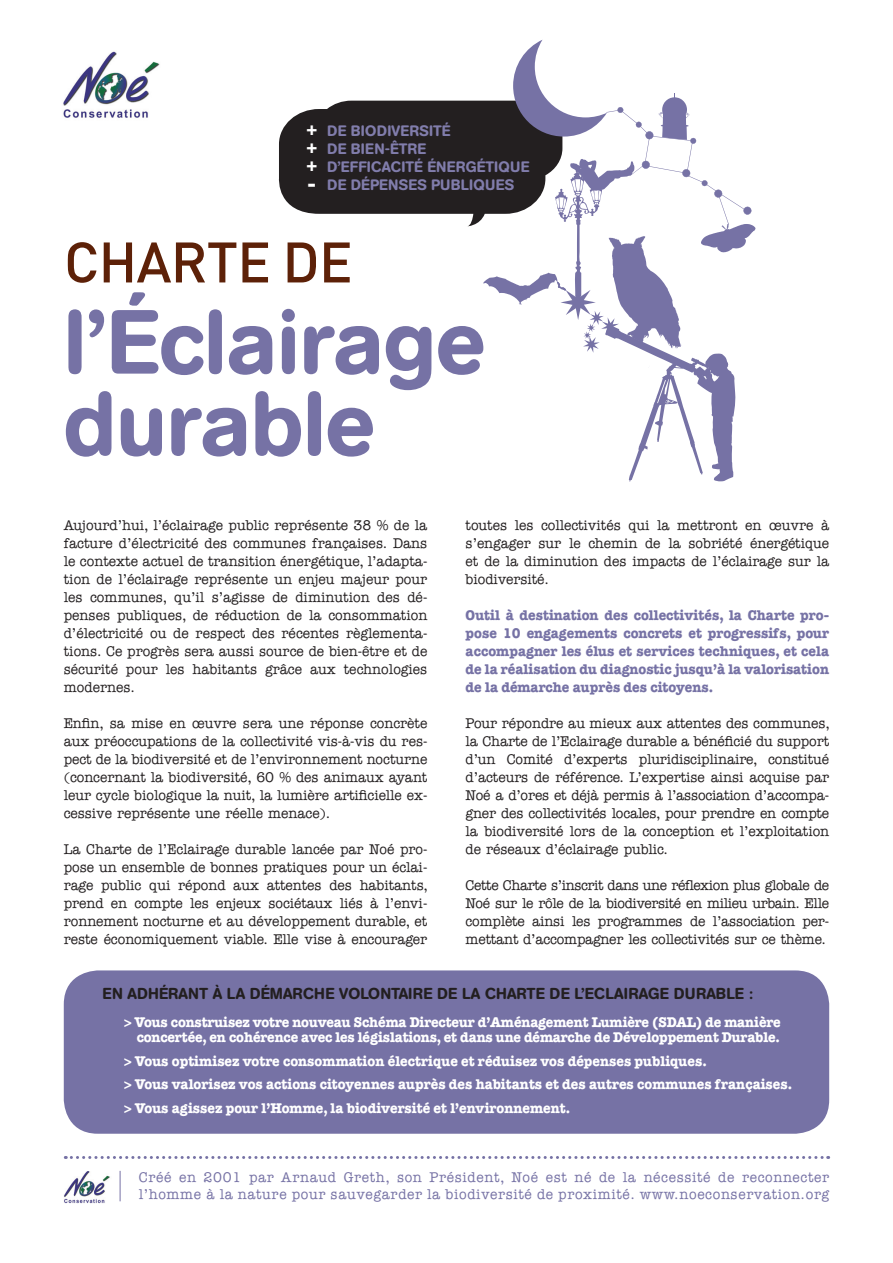
<style>
.page{position:relative;width:893px;height:1263px;background:#fff}
.page>*{position:absolute;margin:0;border:0;box-sizing:border-box;transform-origin:0 0}
.t1{font:500 89.85px/81.8px "AG Book Rounded";color:#7672a5}
.t2{font:500 56.1px "DIN Pro";letter-spacing:-.015em;color:#5d2108}
.t3{font:500 15.75px "AG Book Rounded";letter-spacing:.01em;color:#231f20}
.t4{font:500 15px/18px "AG Book Rounded";letter-spacing:.02em;color:#817dac}
.t5{font:500 14.25px/18px "American Typewriter";color:#231f20;text-align:justify;scale:.95 1}
.t6{font:700 14.25px/23.5px "American Typewriter";letter-spacing:-.01em;color:#fff;text-align:right;scale:.95 1}
.t7{font:700 14.25px/18px "American Typewriter";color:#7672a5;text-align:justify;scale:.95 1}
.t8{font:500 14.25px/17.2px "American Typewriter";letter-spacing:.05em;color:#7672a5;scale:.95 1}
</style>
<div class="page">
<div style="left:64px;top:970px;width:765px;height:164px;background:#7672a5;border-radius:34px"></div>
<img style="left:63px;top:51px;width:97px;height:67px">
<svg style="left:65px;top:1156px;width:764px;height:3px"></svg>
<img style="left:64px;top:1171px;width:46px;height:33px">
<hr style="left:120px;top:1171px;width:1px;height:30px;background:#7672a5">
<svg style="left:278px;top:40px;width:477px;height:442px"></svg>
<p class="t4" style="left:327px;top:122px;width:204px">DE BIODIVERSITÉ<br>DE BIEN-ÊTRE<br>D’EFFICACITÉ ÉNERGÉTIQUE<br>DE DÉPENSES PUBLIQUES</p>
<h2 class="t2" style="left:64px;top:224px;width:290px">CHARTE DE</h2>
<h1 class="t1" style="left:64px;top:303px;width:423px">l’Éclairage durable</h1>
<p class="t5" style="left:64px;top:516px;width:384px">Aujourd’hui, l’éclairage public représente 38 % de la facture d’électricité des communes françaises. Dans le contexte actuel de transition énergétique, l’adapta&shy;tion de l’éclairage représente un enjeu majeur pour les communes, qu’il s’agisse de diminution des dé&shy;penses publiques, de réduction de la consommation d’électricité ou de respect des récentes règlementa&shy;tions. Ce progrès sera aussi source de bien-être et de sécurité pour les habitants grâce aux technologies modernes.</p>
<p class="t5" style="left:64px;top:714px;width:384px">Enfin, sa mise en œuvre sera une réponse concrète aux préoccupations de la collectivité vis-à-vis du res&shy;pect de la biodiversité et de l’environnement nocturne (concernant la biodiversité, 60 % des animaux ayant leur cycle biologique la nuit, la lumière artificielle ex&shy;cessive représente une réelle menace).</p>
<p class="t5" style="left:64px;top:840px;width:385px">La Charte de l’Eclairage durable lancée par Noé pro&shy;pose un ensemble de bonnes pratiques pour un éclai&shy;rage public qui répond aux attentes des habitants, prend en compte les enjeux sociétaux liés à l’envi&shy;ronnement nocturne et au développement durable, et reste économiquement viable. Elle vise à encourager</p>
<p class="t5" style="left:466px;top:516px;width:384px">toutes les collectivités qui la mettront en œuvre à s’engager sur le chemin de la sobriété énergétique et de la diminution des impacts de l’éclairage sur la biodiversité.</p>
<p class="t7" style="left:466px;top:606px;width:384px">Outil à destination des collectivités, la Charte pro&shy;pose 10 engagements concrets et progressifs, pour accompagner les élus et services techniques, et cela de la réalisation du diagnostic jusqu’à la valorisation de la démarche auprès des citoyens.</p>
<p class="t5" style="left:466px;top:714px;width:385px">Pour répondre au mieux aux attentes des communes, la Charte de l’Eclairage durable a bénéficié du support d’un Comité d’experts pluridisciplinaire, constitué d’acteurs de référence. L’expertise ainsi acquise par Noé a d’ores et déjà permis à l’association d’accompa&shy;gner des collectivités locales, pour prendre en compte la biodiversité lors de la conception et l’exploitation de réseaux d’éclairage public.</p>
<p class="t5" style="left:466px;top:876px;width:384px">Cette Charte s’inscrit dans une réflexion plus globale de Noé sur le rôle de la biodiversité en milieu urbain. Elle complète ainsi les programmes de l’association per&shy;mettant d’accompagner les collectivités sur ce thème.</p>
<p class="t3" style="left:103px;top:984px;width:652px">EN ADHÉRANT À LA DÉMARCHE VOLONTAIRE DE LA CHARTE DE L’ECLAIRAGE DURABLE :</p>
<p class="t6" style="left:124px;top:1015px;width:693px;line-height:15px">&gt; Vous construisez votre nouveau Schéma Directeur d’Aménagement Lumière (SDAL) de manière concertée, en cohérence avec les législations, et dans une démarche de Développement Durable.</p>
<p class="t6" style="left:124px;top:1049px;width:705px;text-align:left">&gt; Vous optimisez votre consommation électrique et réduisez vos dépenses publiques.<br>&gt; Vous valorisez vos actions citoyennes auprès des habitants et des autres communes françaises. &gt; Vous agissez pour l’Homme, la biodiversité et l’environnement.</p>
<p class="t8" style="left:139px;top:1168px;width:728px">Créé en 2001 par Arnaud Greth, son Président, Noé est né de la nécessité de reconnecter l’homme à la nature pour sauvegarder la biodiversité de proximité. www.noeconservation.org</p>
</div>
